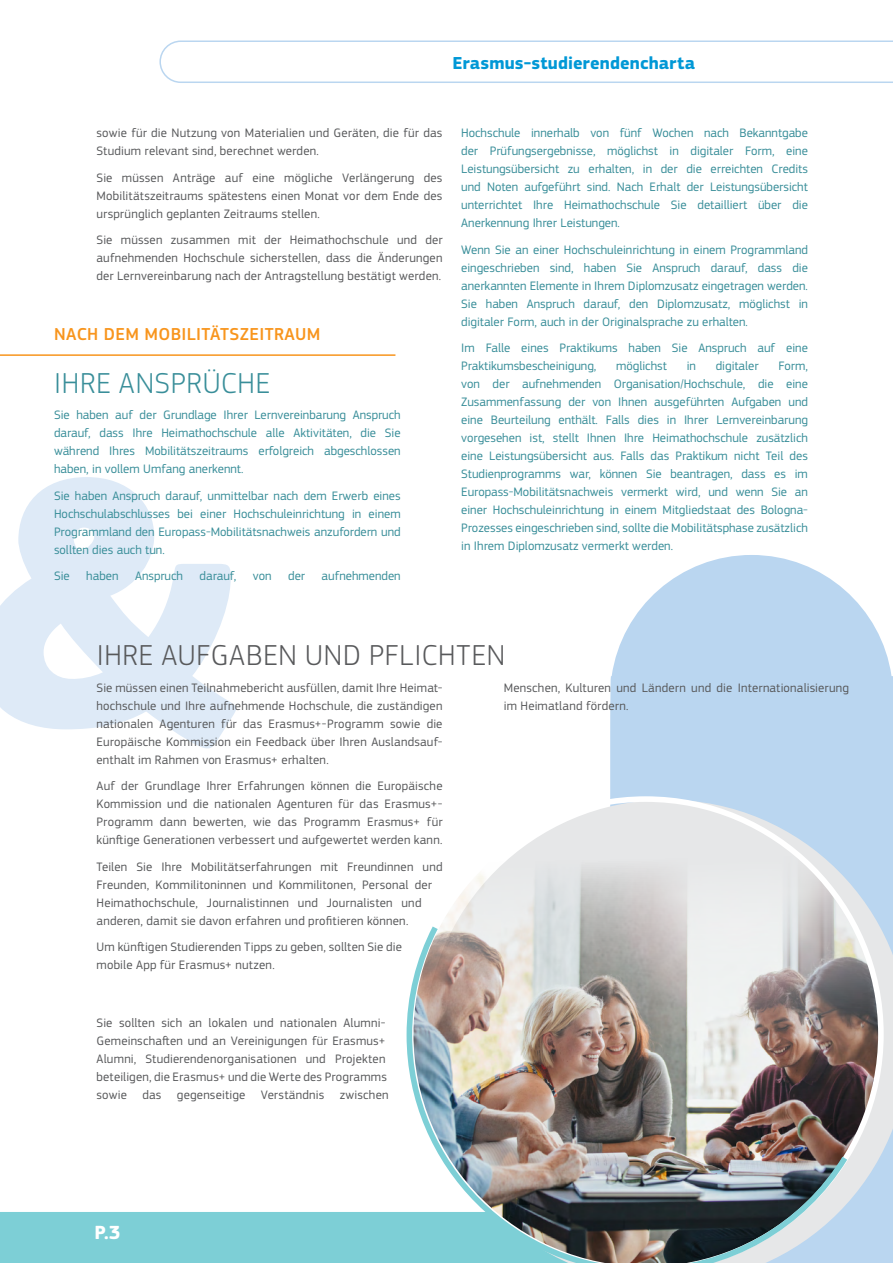
<style>
.page{position:relative;width:893px;height:1263px;background:#fff}
.page>*{position:absolute;margin:0;border:0;box-sizing:border-box;transform-origin:0 0}
.Title_2{font:300 30px "EC Square Sans Pro";letter-spacing:.03em;color:#58595b}
.chapter{font:300 30px "EC Square Sans Pro";letter-spacing:.03em;color:#398e99}
.t1{font:700 19.8px "EC Square Sans Pro";color:#fff}
.t2{font:700 18px "EC Square Sans Pro";letter-spacing:.005em;color:#0098d6}
.chapter-2{font:500 18px "EC Square Sans Pro";letter-spacing:.02em;color:#f8951d}
.body_entitl{font:12.75px/18px "EC Square Sans Pro";color:#398e99;text-align:justify}
.body_Oblig{font:12.75px/18px "EC Square Sans Pro";letter-spacing:.015em;color:#58595b}
</style>
<div class="page">
<svg style="left:610px;top:555px;width:283px;height:245px;background:#c2dbf1"></svg>
<div style="left:0;top:1212px;width:404px;height:51px;background:#7dcfd6"></div>
<svg style="left:446px;top:796px;width:438px;height:467px"></svg>
<img style="left:404px;top:920px;width:448px;height:343px">
<svg style="left:159px;top:40px;width:734px;height:43px"></svg>
<svg style="left:0;top:477px;width:236px;height:272px;fill:#deeaf7"></svg>
<hr style="left:0;top:354px;width:395px;height:2px;background:#f8951d">
<h3 class="t2" style="left:452px;top:52px;width:244px">Erasmus-studierendencharta</h3>
<p class="body_Oblig" style="left:97px;top:124px;width:347px">sowie für die Nutzung von Materialien und Geräten, die für das<br>Studium relevant sind, berechnet werden.</p>
<p class="body_Oblig" style="left:97px;top:169px;width:347px;text-align:justify">Sie müssen Anträge auf eine mögliche Verlängerung des Mobilitätszeitraums spätestens einen Monat vor dem Ende des ursprünglich geplanten Zeitraums stellen.</p>
<p class="body_Oblig" style="left:97px;top:231px;width:348px;text-align:justify">Sie müssen zusammen mit der Heimathochschule und der aufnehmenden Hochschule sicherstellen, dass die Änderungen der Lernvereinbarung nach der Antragstellung bestätigt werden.</p>
<p class="chapter-2" style="left:54px;top:323px;width:268px">NACH DEM MOBILITÄTSZEITRAUM</p>
<p class="chapter" style="left:54px;top:366px;width:217px">IHRE ANSPRÜCHE</p>
<p class="body_entitl" style="left:54px;top:406px;width:348px">Sie haben auf der Grundlage Ihrer Lernvereinbarung Anspruch darauf, dass Ihre Heimathochschule alle Aktivitäten, die Sie während Ihres Mobilitätszeitraums erfolgreich abgeschlossen haben, in vollem Umfang anerkennt.</p>
<p class="body_entitl" style="left:54px;top:487px;width:348px">Sie haben Anspruch darauf, unmittelbar nach dem Erwerb eines Hochschulabschlusses bei einer Hochschuleinrichtung in einem Programmland den Europass-Mobilitätsnachweis anzufordern und sollten dies auch tun.</p>
<p class="body_entitl" style="left:54px;top:567px;width:17px">Sie</p>
<p class="body_entitl" style="left:86px;top:567px;width:34px">haben</p>
<p class="body_entitl" style="left:135px;top:567px;width:49px">Anspruch</p>
<p class="body_entitl" style="left:200px;top:567px;width:38px">darauf,</p>
<p class="body_entitl" style="left:253px;top:567px;width:20px">von</p>
<p class="body_entitl" style="left:288px;top:567px;width:18px">der</p>
<p class="body_entitl" style="left:322px;top:567px;width:81px">aufnehmenden</p>
<p class="body_entitl" style="left:461px;top:124px;width:348px">Hochschule innerhalb von fünf Wochen nach Bekanntgabe der Prüfungsergebnisse, möglichst in digitaler Form, eine Leistungsübersicht zu erhalten, in der die erreichten Credits und Noten aufgeführt sind. Nach Erhalt der Leistungsübersicht unterrichtet Ihre Heimathochschule Sie detailliert über die Anerkennung Ihrer Leistungen.</p>
<p class="body_entitl" style="left:461px;top:241px;width:348px">Wenn Sie an einer Hochschuleinrichtung in einem Programmland eingeschrieben sind, haben Sie Anspruch darauf, dass die anerkannten Elemente in Ihrem Diplomzusatz eingetragen werden.<br>Sie haben Anspruch darauf, den Diplomzusatz, möglichst in digitaler Form, auch in der Originalsprache zu erhalten.</p>
<p class="body_entitl" style="left:461px;top:339px;width:348px">Im Falle eines Praktikums haben Sie Anspruch auf eine<br>Praktikumsbescheinigung,</p>
<p class="body_entitl" style="left:616px;top:357px;width:52px">möglichst</p>
<p class="body_entitl" style="left:687px;top:357px;width:11px">in</p>
<p class="body_entitl" style="left:716px;top:357px;width:44px">digitaler</p>
<p class="body_entitl" style="left:461px;top:357px;width:348px;text-indent:317px">Form, von der aufnehmenden Organisation/Hochschule, die eine Zusammenfassung der von Ihnen ausgeführten Aufgaben und eine Beurteilung enthält. Falls dies in Ihrer Lernvereinbarung vorgesehen ist, stellt Ihnen Ihre Heimathochschule zusätzlich eine Leistungsübersicht aus. Falls das Praktikum nicht Teil des Studienprogramms war, können Sie beantragen, dass es im Europass-Mobilitätsnachweis vermerkt wird, und wenn Sie an einer Hochschuleinrichtung in einem Mitgliedstaat des Bologna-Prozesses eingeschrieben sind, sollte die Mobilitätsphase zusätzlich in Ihrem Diplomzusatz vermerkt werden.</p>
<h1 class="Title_2" style="left:97px;top:638px;width:410px">IHRE AUFGABEN UND PFLICHTEN</h1>
<p class="body_Oblig" style="left:97px;top:678px;width:347px;text-align:justify">Sie müssen einen Teilnahmebericht ausfüllen, damit Ihre Heimat&shy;hochschule und Ihre aufnehmende Hochschule, die zuständigen nationalen Agenturen für das Erasmus+-Programm sowie die Europäische Kommission ein Feedback über Ihren Auslandsauf&shy;enthalt im Rahmen von Erasmus+ erhalten.</p>
<p class="body_Oblig" style="left:97px;top:777px;width:348px;text-align:justify">Auf der Grundlage Ihrer Erfahrungen können die Europäische Kommission und die nationalen Agenturen für das Erasmus+- Programm dann bewerten, wie das Programm Erasmus+ für künftige Generationen verbessert und aufgewertet werden kann.</p>
<p class="body_Oblig" style="left:97px;top:857px;width:348px">Teilen Sie Ihre Mobilitätserfahrungen mit Freundinnen und Freunden, Kommilitoninnen und Kommilitonen, Personal der Heimathochschule, Journalistinnen und Journalisten und anderen, damit sie davon erfahren und profitieren können.</p>
<p class="body_Oblig" style="left:97px;top:938px;width:307px">Um künftigen Studierenden Tipps zu geben, sollten Sie die mobile App für Erasmus+ nutzen.</p>
<p class="body_Oblig" style="left:504px;top:678px;width:347px">Menschen, Kulturen und Ländern und die Internationalisierung im Heimatland fördern.</p>
<p class="body_Oblig" style="left:97px;top:1014px;width:293px">Sie sollten sich an lokalen und nationalen Alumni-Gemeinschaften und an Vereinigungen für Erasmus+ Alumni, Studierendenorganisationen und Projekten beteiligen, die Erasmus+ und die Werte des Programms sowie das gegenseitige Verständnis zwischen</p>
<h2 class="t1" style="left:95px;top:1220px;width:28px">P.3</h2>
</div>
